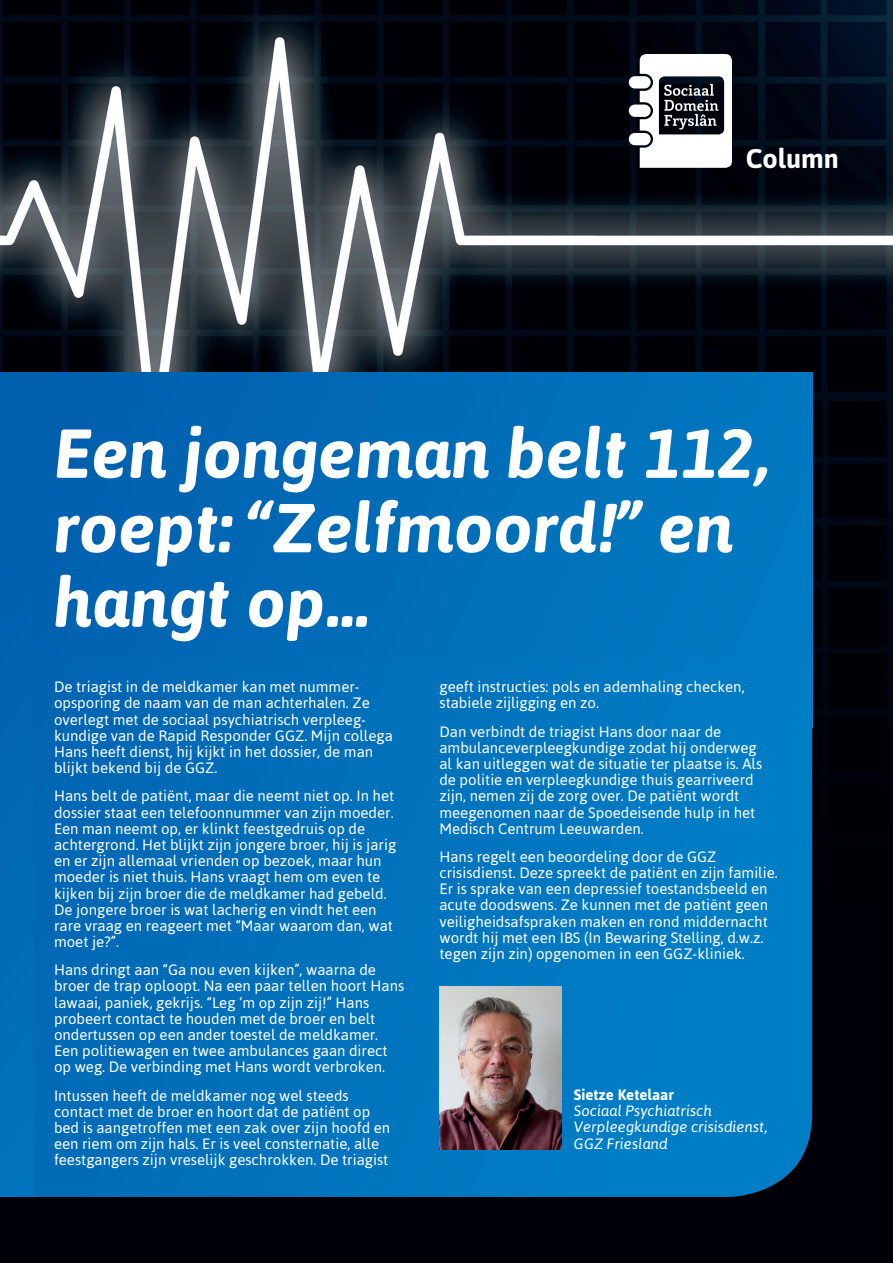
<style>
.page{position:relative;width:893px;height:1263px;background:#000108}
.page>*{position:absolute;margin:0;border:0;box-sizing:border-box;transform-origin:0 0}
.t1{font:italic 700 69px/74.4px "Asap";color:#fff}
.t2{font:700 27px "Asap";color:#fff}
.t3{font:15px/16.2px "Asap";color:#fff}
.t4{font:italic 15px/16.2px "Asap";color:#fff}
.t5{font:700 15px "Asap";color:#fff}
</style>
<div class="page">
<img style="left:0;top:0;width:893px;height:906px">
<div style="left:0;top:372px;width:812px;height:355px;background:linear-gradient(to right,#015ead,#007ac2)"></div>
<svg style="left:33px;top:657px;width:779px;height:540px;background:#0073bc"></svg>
<div style="left:0;top:372px;width:33px;height:825px;background:#0167b4"></div>
<svg style="left:640px;top:54px;width:92px;height:114px"></svg>
<div style="left:629px;top:105px;width:22px;height:12px;background:#fff;border-radius:6px"></div>
<div style="left:629px;top:133px;width:22px;height:12px;background:#fff;border-radius:6px"></div>
<div style="left:629px;top:76px;width:22px;height:13px;background:#fff;border-radius:6px"></div>
<img style="left:439px;top:987px;width:122px;height:162px">
<h2 class="t2" style="left:746px;top:143px;width:95px">Column</h2>
<h1 class="t1" style="left:54px;top:416px;width:716px">Een jongeman belt 112, roept: “Zelfmoord!” en hangt op…</h1>
<p class="t3" style="left:54px;top:679px;width:340px">De triagist in de meldkamer kan met nummer&shy;opsporing de naam van de man achterhalen. Ze overlegt met de sociaal psychiatrisch verpleeg&shy;kundige van de Rapid Responder GGZ. Mijn collega Hans heeft dienst, hij kijkt in het dossier, de man blijkt bekend bij de GGZ.</p>
<p class="t3" style="left:54px;top:788px;width:344px">Hans belt de patiënt, maar die neemt niet op. In het dossier staat een telefoonnummer van zijn moeder.<br>Een man neemt op, er klinkt feestgedruis op de achtergrond. Het blijkt zijn jongere broer, hij is jarig en er zijn allemaal vrienden op bezoek, maar hun moeder is niet thuis. Hans vraagt hem om even te kijken bij zijn broer die de meldkamer had gebeld.<br>De jongere broer is wat lacherig en vindt het een rare vraag en reageert met “Maar waarom dan, wat moet je?”.</p>
<p class="t3" style="left:54px;top:962px;width:352px">Hans dringt aan “Ga nou even kijken”, waarna de broer de trap oploopt. Na een paar tellen hoort Hans lawaai, paniek, gekrijs. “Leg ‘m op zijn zij!” Hans probeert contact te houden met de broer en belt ondertussen op een ander toestel de meldkamer.<br>Een politiewagen en twee ambulances gaan direct op weg. De verbinding met Hans wordt verbroken.</p>
<p class="t3" style="left:54px;top:1087px;width:338px">Intussen heeft de meldkamer nog wel steeds contact met de broer en hoort dat de patiënt op bed is aangetroffen met een zak over zijn hoofd en een riem om zijn hals. Er is veel consternatie, alle feestgangers zijn vreselijk geschrokken. De triagist</p>
<p class="t3" style="left:439px;top:679px;width:307px">geeft instructies: pols en ademhaling checken, stabiele zijligging en zo.</p>
<p class="t3" style="left:439px;top:723px;width:324px">Dan verbindt de triagist Hans door naar de ambulanceverpleegkundige zodat hij onderweg al kan uitleggen wat de situatie ter plaatse is. Als de politie en verpleegkundige thuis gearriveerd zijn, nemen zij de zorg over. De patiënt wordt meegenomen naar de Spoedeisende hulp in het Medisch Centrum Leeuwarden.</p>
<p class="t3" style="left:439px;top:848px;width:340px">Hans regelt een beoordeling door de GGZ crisisdienst. Deze spreekt de patiënt en zijn familie.<br>Er is sprake van een depressief toestandsbeeld en acute doodswens. Ze kunnen met de patiënt geen veiligheidsafspraken maken en rond middernacht wordt hij met een IBS (In Bewaring Stelling, d.w.z. tegen zijn zin) opgenomen in een GGZ-kliniek.</p>
<p class="t5" style="left:574px;top:1086px;width:101px">Sietze Ketelaar</p>
<p class="t4" style="left:574px;top:1103px;width:195px">Sociaal Psychiatrisch<br>Verpleegkundige crisisdienst,<br>GGZ Friesland</p>
</div>
